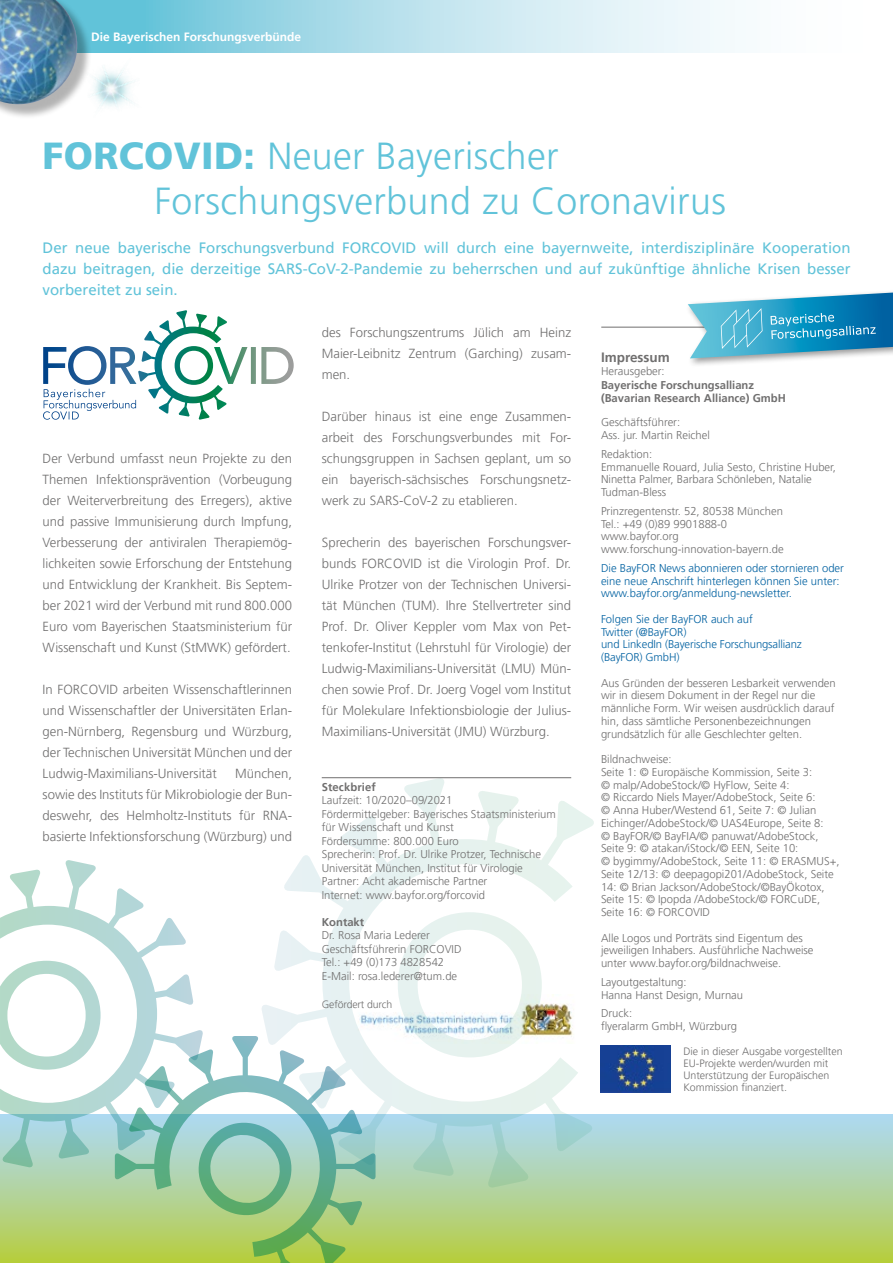
<style>
.page{position:relative;width:893px;height:1263px;background:#fff}
.page>*{position:absolute;margin:0;border:0;box-sizing:border-box;transform-origin:0 0}
.t1{font:300 37.5px/45px "Frutiger LT Pro";letter-spacing:.01em;color:#61c3d9}
.t2{font:15px/21px "Frutiger LT Pro";color:#61c3d9;text-align:justify}
.t3{font:700 13.5px "Frutiger LT Pro";color:#706f6f}
.t4{font:300 13.2px/21px "Frutiger LT Pro";color:#706f6f;text-align:justify}
.t5{font:700 12px "Frutiger LT Pro";color:#fff}
.t6{font:300 11.25px/12.8px "Frutiger LT Pro";color:#706f6f}
.t7{font:300 11.25px/12.8px "Frutiger LT Pro";color:#0061a1}
.t8{font:700 11.25px/13.5px "Frutiger LT Pro";color:#706f6f}
.t9{font:300 10.65px/12px "Frutiger LT Pro";color:#706f6f}
.t10{font:300 10.5px "Frutiger LT Pro";letter-spacing:-.01em;color:#706f6f}
.s1{font-weight:900}
</style>
<div class="page">
<div style="left:0;top:1114px;width:893px;height:149px;background:linear-gradient(to bottom,#addafa,#b7cd43)"></div>
<svg style="left:43px;top:310px;width:184px;height:110px"></svg>
<svg style="left:262px;top:777px;width:333px;height:411px"></svg>
<svg style="left:0;top:860px;width:203px;height:308px"></svg>
<svg style="left:115px;top:1036px;width:261px;height:227px"></svg>
<svg style="left:92px;top:0;width:643px;height:53px;background:#b4e0eb"></svg>
<img style="left:92px;top:68px;width:40px;height:39px">
<div style="left:0;top:0;width:92px;height:120px;background:#000;opacity:.3"></div>
<img style="left:0;top:0;width:77px;height:104px">
<hr style="left:601px;top:327px;width:249px;height:1px;background:#706f6f">
<div style="left:685px;top:288px;width:208px;height:80px;background:#000;opacity:.4"></div>
<svg style="left:688px;top:293px;width:205px;height:65px;background:#53aacb"></svg>
<img style="left:601px;top:1046px;width:70px;height:47px">
<hr style="left:322px;top:777px;width:249px;height:1px;background:#706f6f">
<img style="left:287px;top:995px;width:294px;height:49px">
<p class="t5" style="left:91px;top:30px;width:212px">Die Bayerischen Forschungsverbünde</p>
<h1 class="t1" style="left:154px;top:134px;width:573px;text-indent:-112px"><span class="s1">FORCOVID:</span> Neuer Bayerischer<br>Forschungsverbund zu Coronavirus</h1>
<p class="t2" style="left:43px;top:237px;width:809px">Der neue bayerische Forschungsverbund FORCOVID will durch eine bayernweite, interdisziplinäre Kooperation dazu beitragen, die derzeitige SARS-CoV-2-Pandemie zu beherrschen und auf zukünftige ähnliche Krisen besser vorbereitet zu sein.</p>
<p class="t4" style="left:43px;top:448px;width:251px">Der Verbund umfasst neun Projekte zu den Themen Infektionsprävention (Vorbeugung der Weiterverbreitung des Erregers), aktive und passive Immunisierung durch Impfung, Verbesserung der antiviralen Therapiemög&shy;lichkeiten sowie Erforschung der Entstehung und Entwicklung der Krankheit. Bis Septem&shy;ber 2021 wird der Verbund mit rund 800.000<br>Euro vom Bayerischen Staatsministerium für Wissenschaft und Kunst (StMWK) gefördert.</p>
<p class="t4" style="left:43px;top:679px;width:251px">In FORCOVID arbeiten Wissenschaftlerinnen und Wissenschaftler der Universitäten Erlan&shy;gen-Nürnberg, Regensburg und Würzburg, der Technischen Universität München und der Ludwig-Maximilians-Universität</p>
<p class="t4" style="left:43px;top:763px;width:251px;text-indent:193px">München, sowie des Instituts für Mikrobiologie der Bun&shy;deswehr, des Helmholtz-Instituts für RNA&shy;basierte Infektionsforschung (Würzburg) und</p>
<p class="t4" style="left:322px;top:322px;width:251px">des Forschungszentrums Jülich am Heinz Maier-Leibnitz Zentrum (Garching) zusam&shy;men.</p>
<p class="t4" style="left:322px;top:406px;width:251px">Darüber hinaus ist eine enge Zusammen&shy;arbeit des Forschungsverbundes mit For&shy;schungsgruppen in Sachsen geplant, um so ein bayerisch-sächsisches Forschungsnetz&shy;werk zu SARS-CoV-2 zu etablieren.</p>
<p class="t4" style="left:322px;top:532px;width:251px">Sprecherin des bayerischen Forschungsver&shy;bunds FORCOVID ist die Virologin Prof. Dr.<br>Ulrike Protzer von der Technischen Universi&shy;tät München (TUM). Ihre Stellvertreter sind Prof. Dr. Oliver Keppler vom Max von Pet&shy;tenkofer-Institut (Lehrstuhl für Virologie) der Ludwig-Maximilians-Universität (LMU) Mün&shy;chen sowie Prof. Dr. Joerg Vogel vom Institut für Molekulare Infektionsbiologie der Julius-Maximilians-Universität (JMU) Würzburg.</p>
<p class="t8" style="left:322px;top:780px;width:56px">Steckbrief</p>
<p class="t6" style="left:322px;top:794px;width:236px;line-height:13.5px">Laufzeit: 10/2020–09/2021<br>Fördermittelgeber: Bayerisches Staatsministerium für Wissenschaft und Kunst<br>Fördersumme: 800.000 Euro<br>Sprecherin: Prof. Dr. Ulrike Protzer, Technische Universität München, Institut für Virologie Partner: Acht akademische Partner<br>Internet: www.bayfor.org/forcovid</p>
<p class="t8" style="left:322px;top:915px;width:44px">Kontakt</p>
<p class="t6" style="left:322px;top:929px;width:141px;line-height:13.5px">Dr. Rosa Maria Lederer<br>Geschäftsführerin FORCOVID<br>Tel.: +49 (0)173 4828542<br>E-Mail: rosa.lederer@tum.de</p>
<p class="t10" style="left:322px;top:998px;width:72px">Gefördert durch</p>
<p class="t3" style="left:601px;top:349px;width:70px">Impressum</p>
<p class="t6" style="left:601px;top:365px;width:65px">Herausgeber:</p>
<p class="t8" style="left:601px;top:378px;width:186px">Bayerische Forschungsallianz (Bavarian Research Alliance) GmbH</p>
<p class="t6" style="left:601px;top:416px;width:110px">Geschäftsführer:<br>Ass. jur. Martin Reichel</p>
<p class="t6" style="left:601px;top:448px;width:237px">Redaktion:<br>Emmanuelle Rouard, Julia Sesto, Christine Huber,<br>Ninetta Palmer, Barbara Schönleben, Natalie<br>Tudman-Bless</p>
<p class="t6" style="left:601px;top:505px;width:184px">Prinzregentenstr. 52, 80538 München<br>Tel.: +49 (0)89 9901888-0 www.bayfor.org www.forschung-innovation-bayern.de</p>
<p class="t7" style="left:601px;top:562px;width:244px">Die BayFOR News abonnieren oder stornieren oder eine neue Anschrift hinterlegen können Sie unter: www.bayfor.org/anmeldung-newsletter.</p>
<p class="t7" style="left:601px;top:613px;width:202px">Folgen Sie der BayFOR auch auf<br>Twitter (@BayFOR)<br>und LinkedIn (Bayerische Forschungsallianz (BayFOR) GmbH)</p>
<p class="t6" style="left:601px;top:676px;width:236px">Aus Gründen der besseren Lesbarkeit verwenden wir in diesem Dokument in der Regel nur die männliche Form. Wir weisen ausdrücklich darauf hin, dass sämtliche Personenbezeichnungen grundsätzlich für alle Geschlechter gelten.</p>
<p class="t6" style="left:601px;top:753px;width:240px">Bildnachweise:<br>Seite 1: © Europäische Kommission, Seite 3:<br>© malp/AdobeStock/© HyFlow, Seite 4:<br>© Riccardo Niels Mayer/AdobeStock, Seite 6:<br>© Anna Huber/Westend 61, Seite 7: © Julian Eichinger/AdobeStock/© UAS4Europe, Seite 8:<br>© BayFOR/© BayFIA/© panuwat/AdobeStock, Seite 9: © atakan/iStock/© EEN, Seite 10:<br>© bygimmy/AdobeStock, Seite 11: © ERASMUS+, Seite 12/13: © deepagopi201/AdobeStock, Seite 14: © Brian Jackson/AdobeStock/©BayÖkotox, Seite 15: © Ipopda /AdobeStock/© FORCuDE, Seite 16: © FORCOVID</p>
<p class="t6" style="left:601px;top:931px;width:214px">Alle Logos und Porträts sind Eigentum des jeweiligen Inhabers. Ausführliche Nachweise unter www.bayfor.org/bildnachweise.</p>
<p class="t6" style="left:601px;top:976px;width:144px">Layoutgestaltung:<br>Hanna Hanst Design, Murnau</p>
<p class="t6" style="left:601px;top:1007px;width:138px">Druck:<br>flyeralarm GmbH, Würzburg</p>
<p class="t9" style="left:683px;top:1045px;width:161px">Die in dieser Ausgabe vorgestellten<br>EU-Projekte werden/wurden mit<br>Unterstützung der Europäischen<br>Kommission finanziert.</p>
</div>
